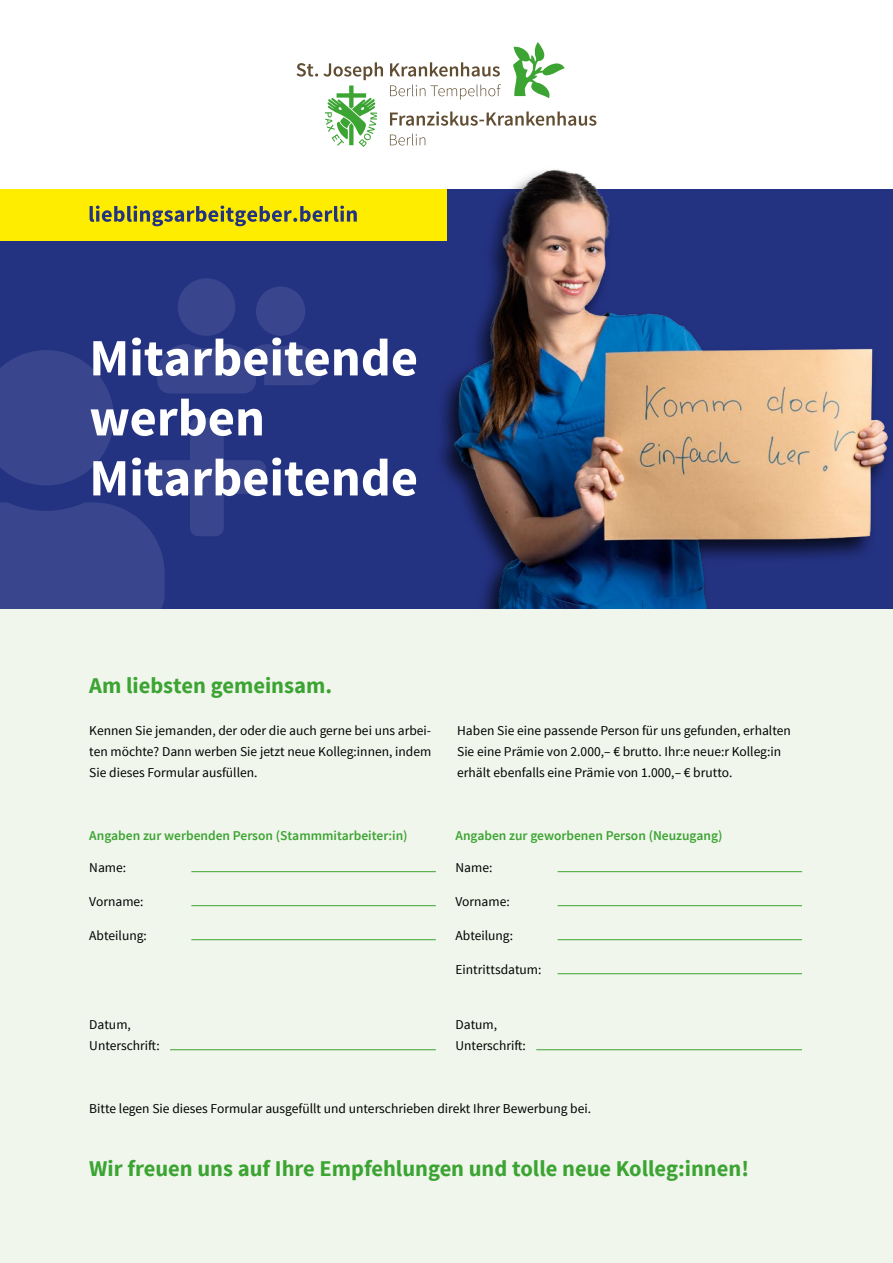
<style>
.page{position:relative;width:893px;height:1263px;background:#fff}
.page>*{position:absolute;margin:0;border:0;box-sizing:border-box;transform-origin:0 0}
.t1{font:700 52.5px/60px "Source Sans Pro";color:#fff}
.t2{font:700 22.5px "Source Sans Pro";color:#3ca432}
.t3{font:13.5px/21px "Source Sans Pro";color:#000}
.t4{font:600 13.5px "Source Sans Pro";color:#3ca432}
</style>
<div class="page">
<div style="left:0;top:189px;width:893px;height:462px;background:#243282"></div>
<svg style="left:170px;top:278px;width:36px;height:72px"></svg>
<svg style="left:0;top:350px;width:206px;height:259px;fill:#39468e"></svg>
<img style="left:206px;top:169px;width:682px;height:440px">
<div style="left:0;top:609px;width:893px;height:654px;background:#f0f6ec"></div>
<hr style="left:191px;top:871px;width:245px;height:1px;background:#3ca432">
<hr style="left:191px;top:905px;width:245px;height:1px;background:#3ca432">
<hr style="left:191px;top:939px;width:245px;height:1px;background:#3ca432">
<hr style="left:558px;top:871px;width:244px;height:1px;background:#3ca432">
<hr style="left:558px;top:905px;width:244px;height:1px;background:#3ca432">
<hr style="left:558px;top:939px;width:244px;height:1px;background:#3ca432">
<hr style="left:558px;top:973px;width:244px;height:1px;background:#3ca432">
<hr style="left:170px;top:1049px;width:266px;height:1px;background:#3ca432">
<hr style="left:536px;top:1049px;width:266px;height:1px;background:#3ca432">
<svg style="left:297px;top:42px;width:299px;height:105px"></svg>
<div style="left:0;top:189px;width:446px;height:51px;background:#ffed00"></div>
<svg style="left:90px;top:206px;width:267px;height:20px"></svg>
<h1 class="t1" style="left:89px;top:330px;width:330px">Mitarbeitende werben<br>Mitarbeitende</h1>
<h2 class="t2" style="left:89px;top:671px;width:244px">Am liebsten gemeinsam.</h2>
<p class="t3" style="left:89px;top:720px;width:343px;text-align:justify">Kennen Sie jemanden, der oder die auch gerne bei uns arbei&shy;ten möchte? Dann werben Sie jetzt neue Kolleg:innen, indem Sie dieses Formular ausfüllen.</p>
<p class="t3" style="left:457px;top:720px;width:335px">Haben Sie eine passende Person für uns gefunden, erhalten<br>Sie eine Prämie von 2.000,– € brutto. Ihr:e neue:r Kolleg:in erhält ebenfalls eine Prämie von 1.000,– € brutto.</p>
<p class="t4" style="left:89px;top:827px;width:320px">Angaben zur werbenden Person (Stammmitarbeiter:in)</p>
<p class="t4" style="left:455px;top:827px;width:269px">Angaben zur geworbenen Person (Neuzugang)</p>
<p class="t3" style="left:89px;top:857px;width:38px">Name:</p>
<p class="t3" style="left:89px;top:891px;width:56px">Vorname:</p>
<p class="t3" style="left:89px;top:925px;width:59px">Abteilung:</p>
<p class="t3" style="left:455px;top:857px;width:38px">Name:</p>
<p class="t3" style="left:455px;top:891px;width:56px">Vorname:</p>
<p class="t3" style="left:455px;top:925px;width:59px">Abteilung:</p>
<p class="t3" style="left:455px;top:959px;width:87px">Eintrittsdatum:</p>
<p class="t3" style="left:89px;top:1014px;width:72px">Datum,<br>Unterschrift:</p>
<p class="t3" style="left:455px;top:1014px;width:72px">Datum,<br>Unterschrift:</p>
<p class="t3" style="left:89px;top:1098px;width:503px">Bitte legen Sie dieses Formular ausgefüllt und unterschrieben direkt Ihrer Bewerbung bei.</p>
<h2 class="t2" style="left:89px;top:1154px;width:661px">Wir freuen uns auf Ihre Empfehlungen und tolle neue Kolleg:innen!</h2>
</div>
